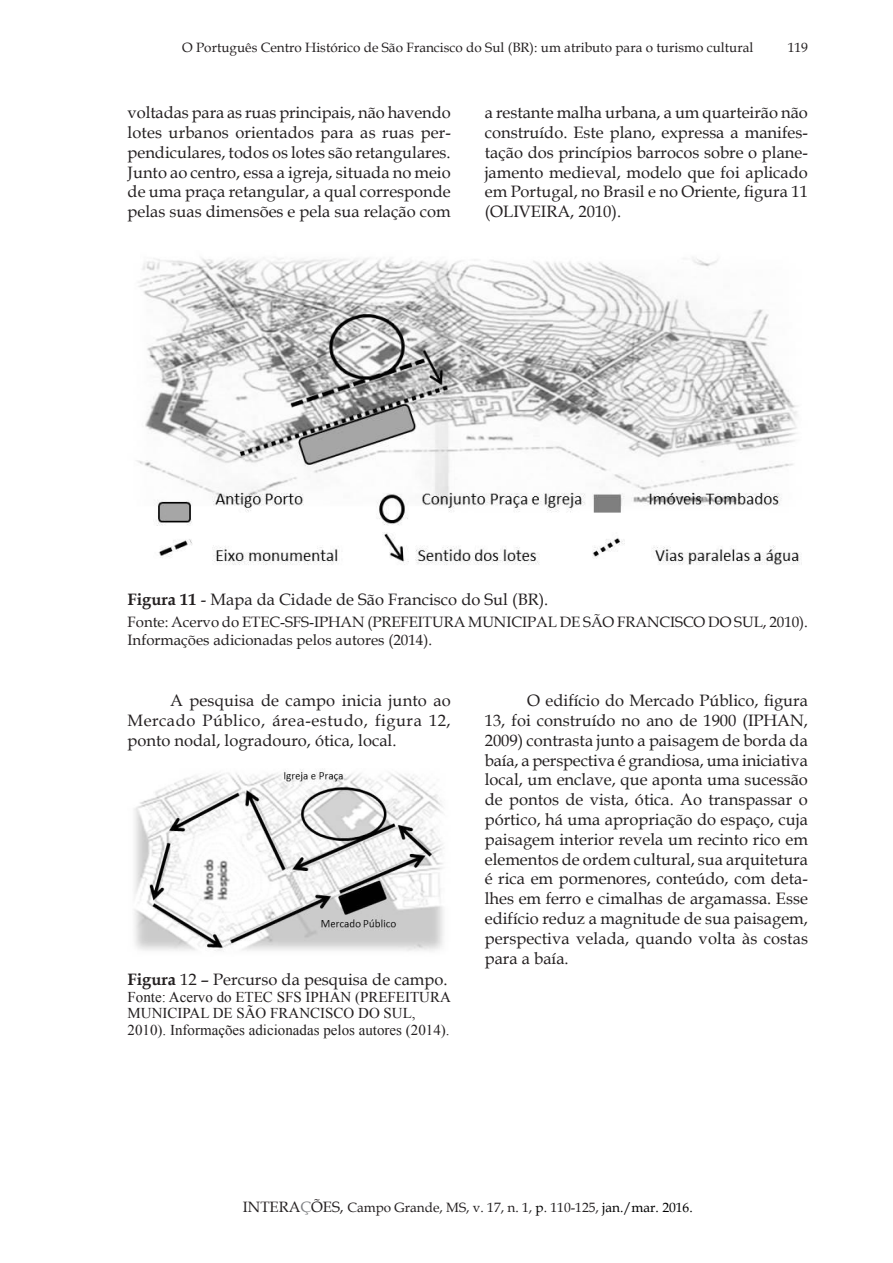
<style>
.page{position:relative;width:893px;height:1263px;background:#fff}
.page>*{position:absolute;margin:0;border:0;box-sizing:border-box;transform-origin:0 0}
.t1{font:16.5px/19.8px "Book Antiqua";color:#231f20;text-align:justify}
.t2{font:15px/18px "Book Antiqua";color:#231f20}
.t3{font:15px/16.5px "Times New Roman";color:#231f20}
.t4{font:13.5px "Book Antiqua";color:#231f20}
.s1{font-weight:700}
.s2{font-size:15px}
.s3{font-size:15px;color:#808285}
.s4{color:#000}
</style>
<div class="page">
<img style="left:136px;top:258px;width:666px;height:307px">
<img style="left:134px;top:769px;width:310px;height:182px">
<p class="t4" style="left:182px;top:38px;width:573px">O Português Centro Histórico de São Francisco do Sul (BR): um atributo para o turismo cultural</p>
<p class="t4" style="left:788px;top:38px;width:22px">119</p>
<p class="t1" style="left:128px;top:102px;width:325px">voltadas para as ruas principais, não havendo lotes urbanos orientados para as ruas per&shy;pendiculares, todos os lotes são retangulares.<br>Junto ao centro, essa a igreja, situada no meio de uma praça retangular, a qual corresponde pelas suas dimensões e pela sua relação com</p>
<p class="t1" style="left:485px;top:102px;width:325px">a restante malha urbana, a um quarteirão não construído. Este plano, expressa a manifes&shy;tação dos princípios barrocos sobre o plane&shy;jamento medieval, modelo que foi aplicado em Portugal, no Brasil e no Oriente, figura 11 (OLIVEIRA, 2010).</p>
<p class="t1" style="left:128px;top:589px;width:422px"><span class="s1">Figura 11</span> - Mapa da Cidade de São Francisco do Sul (BR).</p>
<p class="t2" style="left:128px;top:613px;width:682px">Fonte: Acervo do ETEC-SFS-IPHAN (PREFEITURA MUNICIPAL DE SÃO FRANCISCO DO SUL, 2010).<br>Informações adicionadas pelos autores (2014).</p>
<p class="t1" style="left:128px;top:690px;width:325px;text-indent:43px">A pesquisa de campo inicia junto ao Mercado Público, área-estudo, figura 12, ponto nodal, logradouro, ótica, local.</p>
<p class="t1" style="left:128px;top:969px;width:321px"><span class="s1">Figura</span> 12 – Percurso da pesquisa de campo.</p>
<p class="t3" style="left:128px;top:988px;width:325px">Fonte: Acervo do ETEC SFS IPHAN (PREFEITURA<br>MUNICIPAL DE SÃO FRANCISCO DO SUL,<br>2010). Informações adicionadas pelos autores (2014).</p>
<p class="t1" style="left:485px;top:690px;width:325px;text-indent:43px">O edifício do Mercado Público, figura 13, foi construído no ano de 1900 (IPHAN, 2009) contrasta junto a paisagem de borda da baía, a perspectiva é grandiosa, uma iniciativa local, um enclave, que aponta uma sucessão de pontos de vista, ótica. Ao transpassar o pórtico, há uma apropriação do espaço, cuja paisagem interior revela um recinto rico em elementos de ordem cultural, sua arquitetura é rica em pormenores, conteúdo, com deta&shy;lhes em ferro e cimalhas de argamassa. Esse edifício reduz a magnitude de sua paisagem, perspectiva velada, quando volta às costas para a baía.</p>
<p class="t4" style="left:243px;top:1198px;width:451px"><span class="s2">INTERA</span><span class="s3">Ç</span><span class="s2">ÕES,</span> Campo Grande, MS, v. 17, n. 1, <span class="s4">p</span>. 110-125, <span class="s4">jan./mar. 2016.</span></p>
</div>
